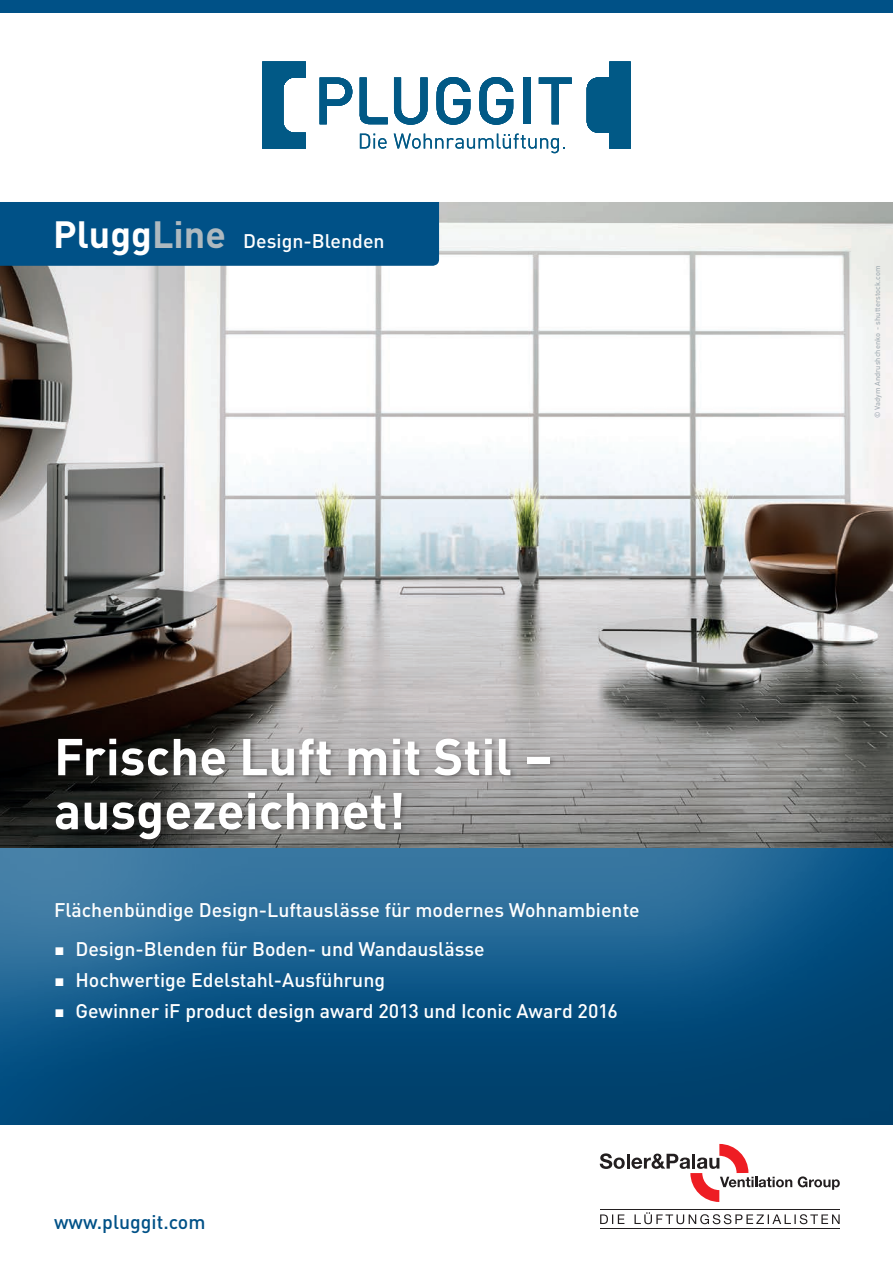
<style>
.page{position:relative;width:893px;height:1263px;background:#fff}
.page>*{position:absolute;margin:0;border:0;box-sizing:border-box;transform-origin:0 0}
.t1{font:700 51px/54px "DIN Pro";color:#fff}
.t2{font:500 19.5px "DIN Pro";color:#fff}
.t3{font:500 19.5px "DIN Pro";color:#005187}
.t4{font:500 7.5px "DIN Pro";color:#8f9da5}
.s1{font-weight:700;font-size:37.5px}
.s2{font-weight:700;font-size:37.5px;color:#aeb9bf}
.s3{font-size:10.8px}
</style>
<div class="page">
<img style="left:0;top:202px;width:893px;height:645px">
<div style="left:0;top:0;width:893px;height:13px;background:#005187"></div>
<div style="left:0;top:847px;width:893px;height:279px;background:#231f20;opacity:.24"></div>
<svg style="left:798px;top:1176px;width:42px;height:14px"></svg>
<svg style="left:600px;top:1153px;width:25px;height:16px"></svg>
<hr style="left:627px;top:1154px;width:3px;height:14px;background:#231f20">
<svg style="left:631px;top:1144px;width:161px;height:58px"></svg>
<svg style="left:600px;top:1212px;width:240px;height:12px"></svg>
<hr style="left:600px;top:1209px;width:239px;height:1px;background:#231f20">
<hr style="left:600px;top:1228px;width:239px;height:1px;background:#231f20">
<svg style="left:360px;top:134px;width:27px;height:15px"></svg>
<svg style="left:394px;top:134px;width:171px;height:19px"></svg>
<svg style="left:320px;top:78px;width:32px;height:46px"></svg>
<svg style="left:394px;top:78px;width:33px;height:47px"></svg>
<svg style="left:436px;top:77px;width:34px;height:48px"></svg>
<svg style="left:479px;top:77px;width:34px;height:48px"></svg>
<div style="left:523px;top:78px;width:7px;height:46px;background:#015986"></div>
<svg style="left:539px;top:78px;width:33px;height:46px"></svg>
<svg style="left:359px;top:78px;width:29px;height:46px"></svg>
<svg style="left:262px;top:62px;width:44px;height:87px"></svg>
<svg style="left:587px;top:62px;width:44px;height:87px"></svg>
<div style="left:0;top:202px;width:439px;height:64px;background:#005187"></div>
<div style="left:53px;top:736px;width:503px;height:110px;background:#231f20;opacity:.4"></div>
<p class="t2" style="left:53px;top:226px;width:333px"><span class="s1">Plugg</span><span class="s2">Line</span> Design-Blenden</p>
<h1 class="t1" style="left:54px;top:727px;width:500px">Frische Luft mit Stil – ausgezeichnet!</h1>
<p class="t2" style="left:54px;top:894px;width:587px">Flächenbündige Design-Luftauslässe für modernes Wohnambiente</p>
<p class="t2" style="left:54px;top:934px;width:432px"><span class="s3">■</span> Design-Blenden für Boden- und Wandauslässe</p>
<p class="t2" style="left:54px;top:965px;width:333px"><span class="s3">■</span> Hochwertige Edelstahl-Ausführung</p>
<p class="t2" style="left:54px;top:996px;width:565px"><span class="s3">■</span> Gewinner iF product design award 2013 und Iconic Award 2016</p>
<p class="t3" style="left:54px;top:1207px;width:153px">www.pluggit.com</p>
<p class="t4" style="left:872px;top:418px;width:154px;rotate:-90deg">© Vadym Andrushchenko - shutterstock.com</p>
</div>
